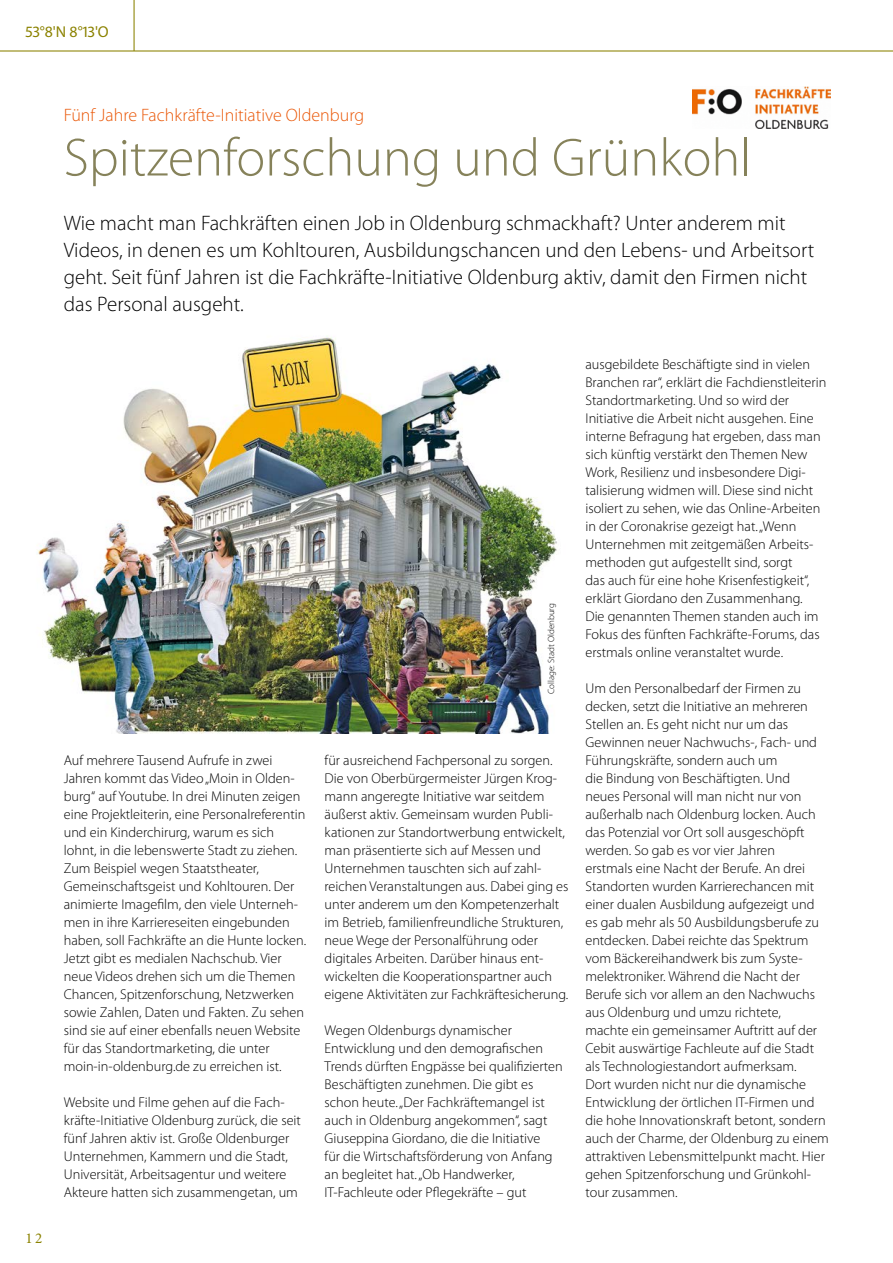
<style>
.page{position:relative;width:893px;height:1263px;background:#fff}
.page>*{position:absolute;margin:0;border:0;box-sizing:border-box;transform-origin:0 0}
.t1{font:300 54px "Myriad Pro";color:#86825a}
.t2{font:300 21px/27px "Myriad Pro";color:#000}
.t3{font:300 18px "Myriad Pro";color:#ea5707}
.t4{font:15.75px "Myriad Pro";color:#8b8200}
.t5{font:15px "Minion Pro";color:#8b8200}
.t6{font:300 14.25px/18px "Myriad Pro";color:#000}
.t7{font:300 9px "Myriad Pro";color:#000}
</style>
<div class="page">
<img style="left:692px;top:87px;width:139px;height:41px">
<img style="left:37px;top:335px;width:520px;height:398px">
<hr style="left:0;top:50px;width:893px;height:2px;background:#8b8200">
<hr style="left:134px;top:0;width:1px;height:51px;background:#8b8200">
<p class="t4" style="left:26px;top:22px;width:85px">53°8'N 8°13'O</p>
<p class="t3" style="left:64px;top:105px;width:302px">Fünf Jahre Fachkräfte-Initiative Oldenburg</p>
<h2 class="t1" style="left:64px;top:125px;width:689px">Spitzenforschung und Grünkohl</h2>
<p class="t2" style="left:64px;top:209px;width:752px">Wie macht man Fachkräften einen Job in Oldenburg schmackhaft? Unter anderem mit Videos, in denen es um Kohltouren, Ausbildungschancen und den Lebens- und Arbeitsort geht. Seit fünf Jahren ist die Fachkräfte-Initiative Oldenburg aktiv, damit den Firmen nicht das Personal ausgeht.</p>
<p class="t5" style="left:26px;top:1228px;width:18px">12</p>
<p class="t6" style="left:64px;top:751px;width:244px">Auf mehrere Tausend Aufrufe in zwei Jahren kommt das Video „Moin in Olden&shy;burg“ auf Youtube. In drei Minuten zeigen eine Projektleiterin, eine Personalreferentin und ein Kinderchirurg, warum es sich lohnt, in die lebenswerte Stadt zu ziehen.<br>Zum Beispiel wegen Staatstheater, Gemeinschaftsgeist und Kohltouren. Der animierte Imagefilm, den viele Unterneh&shy;men in ihre Karriereseiten eingebunden haben, soll Fachkräfte an die Hunte locken.<br>Jetzt gibt es medialen Nachschub. Vier neue Videos drehen sich um die Themen Chancen, Spitzenforschung, Netzwerken sowie Zahlen, Daten und Fakten. Zu sehen sind sie auf einer ebenfalls neuen Website für das Standortmarketing, die unter moin-in-oldenburg.de zu erreichen ist.</p>
<p class="t6" style="left:64px;top:1093px;width:239px">Website und Filme gehen auf die Fach&shy;kräfte-Initiative Oldenburg zurück, die seit fünf Jahren aktiv ist. Große Oldenburger Unternehmen, Kammern und die Stadt, Universität, Arbeitsagentur und weitere Akteure hatten sich zusammengetan, um</p>
<p class="t7" style="left:546px;top:693px;width:92px;rotate:-90deg">Collage: Stadt Oldenburg</p>
<p class="t6" style="left:325px;top:751px;width:245px">für ausreichend Fachpersonal zu sorgen.<br>Die von Oberbürgermeister Jürgen Krog&shy;mann angeregte Initiative war seitdem äußerst aktiv. Gemeinsam wurden Publi&shy;kationen zur Standortwerbung entwickelt, man präsentierte sich auf Messen und Unternehmen tauschten sich auf zahl&shy;reichen Veranstaltungen aus. Dabei ging es unter anderem um den Kompetenzerhalt im Betrieb, familienfreundliche Strukturen, neue Wege der Personalführung oder digitales Arbeiten. Darüber hinaus ent&shy;wickelten die Kooperationspartner auch eigene Aktivitäten zur Fachkräftesicherung.</p>
<p class="t6" style="left:325px;top:1021px;width:240px">Wegen Oldenburgs dynamischer Entwicklung und den demografischen Trends dürften Engpässe bei qualifizierten Beschäftigten zunehmen. Die gibt es schon heute. „Der Fachkräftemangel ist auch in Oldenburg angekommen“, sagt Giuseppina Giordano, die die Initiative<br>für die Wirtschaftsförderung von Anfang an begleitet hat. „Ob Handwerker, IT-Fachleute oder Pflegekräfte – gut</p>
<p class="t6" style="left:585px;top:355px;width:242px">ausgebildete Beschäftigte sind in vielen Branchen rar“, erklärt die Fachdienstleiterin Standort marketing. Und so wird der Initiative die Arbeit nicht ausgehen. Eine interne Befragung hat ergeben, dass man sich künftig verstärkt den Themen New Work, Resilienz und insbesondere Digi&shy;talisierung widmen will. Diese sind nicht isoliert zu sehen, wie das Online-Arbeiten in der Coronakrise gezeigt hat. „Wenn Unter nehmen mit zeitgemäßen Arbeits&shy;methoden gut aufgestellt sind, sorgt<br>das auch für eine hohe Krisenfestigkeit“, erklärt Giordano den Zusammenhang.<br>Die genannten Themen standen auch im Fokus des fünften Fachkräfte-Forums, das erstmals online veranstaltet wurde.</p>
<p class="t6" style="left:585px;top:679px;width:245px">Um den Personalbedarf der Firmen zu decken, setzt die Initiative an mehreren Stellen an. Es geht nicht nur um das Gewinnen neuer Nachwuchs-, Fach- und Führungskräfte, sondern auch um<br>die Bindung von Beschäftigten. Und<br>neues Personal will man nicht nur von außerhalb nach Oldenburg locken. Auch das Potenzial vor Ort soll ausgeschöpft werden. So gab es vor vier Jahren<br>erstmals eine Nacht der Berufe. An drei Standorten wurden Karrierechancen mit einer dualen Ausbildung aufgezeigt und es gab mehr als 50 Ausbildungsberufe zu entdecken. Dabei reichte das Spektrum vom Bäckereihandwerk bis zum Syste&shy;melektroniker. Während die Nacht der Berufe sich vor allem an den Nachwuchs aus Oldenburg und umzu richtete,<br>machte ein gemeinsamer Auftritt auf der Cebit auswärtige Fachleute auf die Stadt als Technologiestandort aufmerksam.<br>Dort wurden nicht nur die dynamische Entwicklung der örtlichen IT-Firmen und die hohe Innovationskraft betont, sondern auch der Charme, der Oldenburg zu einem attraktiven Lebensmittelpunkt macht. Hier gehen Spitzenforschung und Grünkohl&shy;tour zusammen.</p>
</div>
